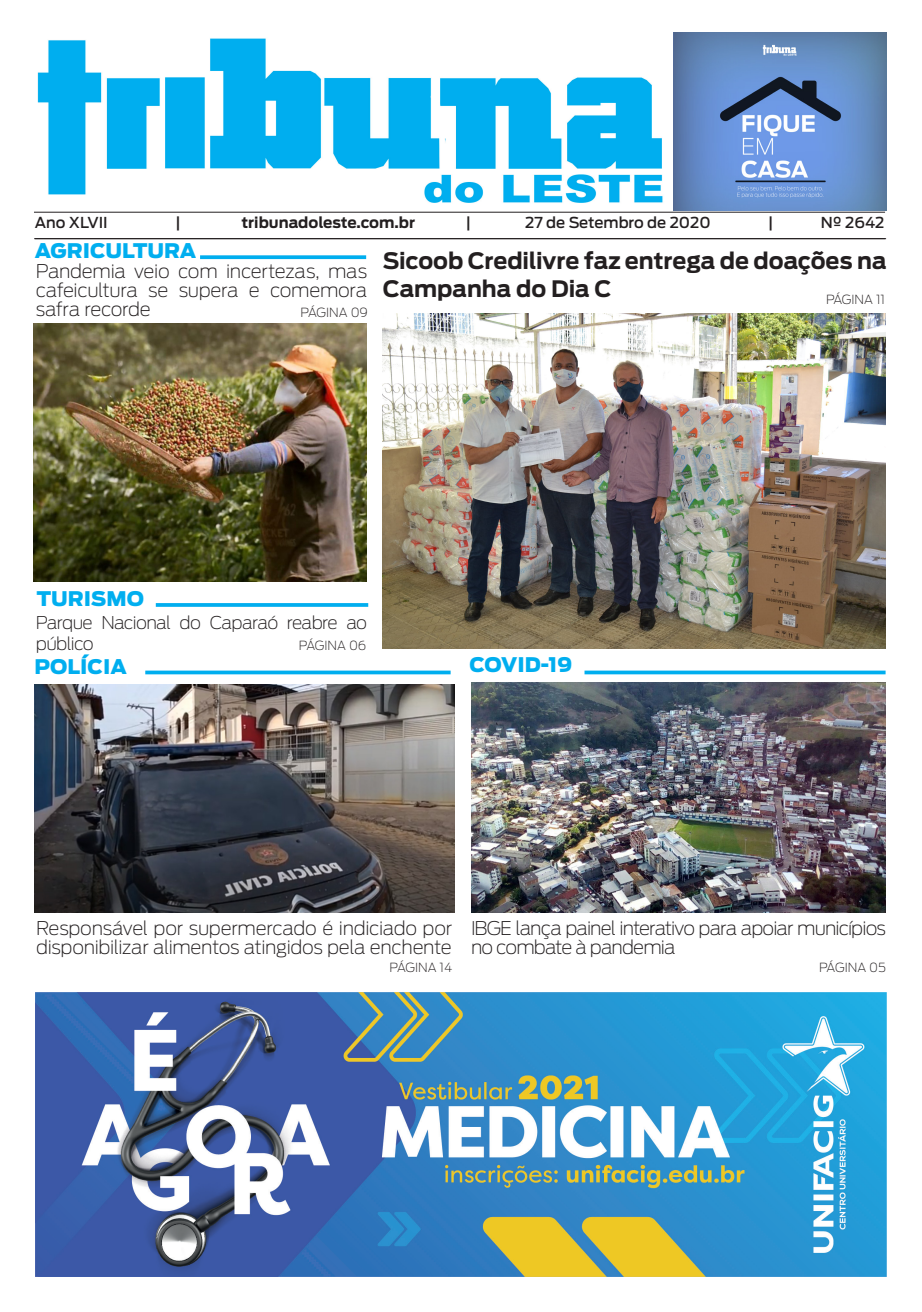
<style>
.page{position:relative;width:922px;height:1312px;background:#fff}
.page>*{position:absolute;margin:0;border:0;box-sizing:border-box;transform-origin:0 0}
.t1{font:700 22.5px/27.5px "Antenna";letter-spacing:-.005em;color:#231f20}
.t2{font:900 20px "Antenna";color:#00aeef}
.t3{font:200 18.75px/18.8px "Antenna";letter-spacing:-.025em;color:#231f20;text-align:justify}
.t4{font:200 18.75px/18.8px "Antenna";letter-spacing:-.05em;color:#231f20}
.t5{font:200 17.5px/21px "Antenna";letter-spacing:-.04em;color:#231f20}
.t6{font:500 15px "Antenna";color:#231f20}
.t7{font:700 15px "Antenna";color:#231f20}
.t8{font:200 12.5px "Antenna";color:#231f20}
</style>
<div class="page">
<img style="left:37px;top:38px;width:626px;height:165px">
<hr style="left:34px;top:212px;width:850px;height:1px;background:#231f20">
<hr style="left:34px;top:238px;width:851px;height:1px;background:#231f20">
<img style="left:673px;top:33px;width:213px;height:177px">
<img style="left:35px;top:992px;width:851px;height:284px">
<svg style="left:145px;top:670px;width:305px;height:4px"></svg>
<svg style="left:584px;top:670px;width:301px;height:4px"></svg>
<img style="left:34px;top:324px;width:332px;height:257px">
<svg style="left:200px;top:255px;width:166px;height:4px"></svg>
<img style="left:35px;top:684px;width:419px;height:228px">
<img style="left:471px;top:682px;width:414px;height:230px">
<hr style="left:156px;top:603px;width:212px;height:3px;background:#00aeef">
<img style="left:382px;top:314px;width:502px;height:334px">
<p class="t6" style="left:35px;top:214px;width:74px">Ano XLVII</p>
<p class="t6" style="left:175px;top:214px;width:7px">|</p>
<p class="t7" style="left:241px;top:214px;width:175px">tribunadoleste.com.br</p>
<p class="t6" style="left:466px;top:214px;width:7px">|</p>
<p class="t6" style="left:525px;top:214px;width:187px">27 de Setembro de 2020</p>
<p class="t6" style="left:768px;top:214px;width:7px">|</p>
<p class="t6" style="left:820px;top:214px;width:65px">Nº 2642</p>
<p class="t2" style="left:35px;top:239px;width:163px">AGRICULTURA</p>
<p class="t3" style="left:36px;top:262px;width:333px">Pandemia veio com incertezas, mas cafeicultura se supera e comemora safra recorde</p>
<p class="t8" style="left:300px;top:305px;width:69px">PÁGINA 09</p>
<p class="t1" style="left:382px;top:247px;width:505px">Sicoob Credilivre faz entrega de doações na<br>Campanha do Dia C</p>
<p class="t8" style="left:825px;top:292px;width:60px">PÁGINA 11</p>
<p class="t2" style="left:37px;top:586px;width:109px">TURISMO</p>
<p class="t5" style="left:36px;top:612px;width:333px">Parque Nacional do Caparaó reabre ao público</p>
<p class="t8" style="left:299px;top:638px;width:69px">PÁGINA 06</p>
<p class="t2" style="left:35px;top:654px;width:94px">POLÍCIA</p>
<p class="t2" style="left:469px;top:652px;width:104px">COVID-19</p>
<p class="t3" style="left:36px;top:918px;width:417px">Responsável por supermercado é indiciado por disponibilizar alimentos atingidos pela enchente</p>
<p class="t4" style="left:471px;top:918px;width:416px">IBGE lança painel interativo para apoiar municípios no combate à pandemia</p>
<p class="t8" style="left:389px;top:960px;width:64px">PÁGINA 14</p>
<p class="t8" style="left:818px;top:960px;width:68px">PÁGINA 05</p>
</div>
